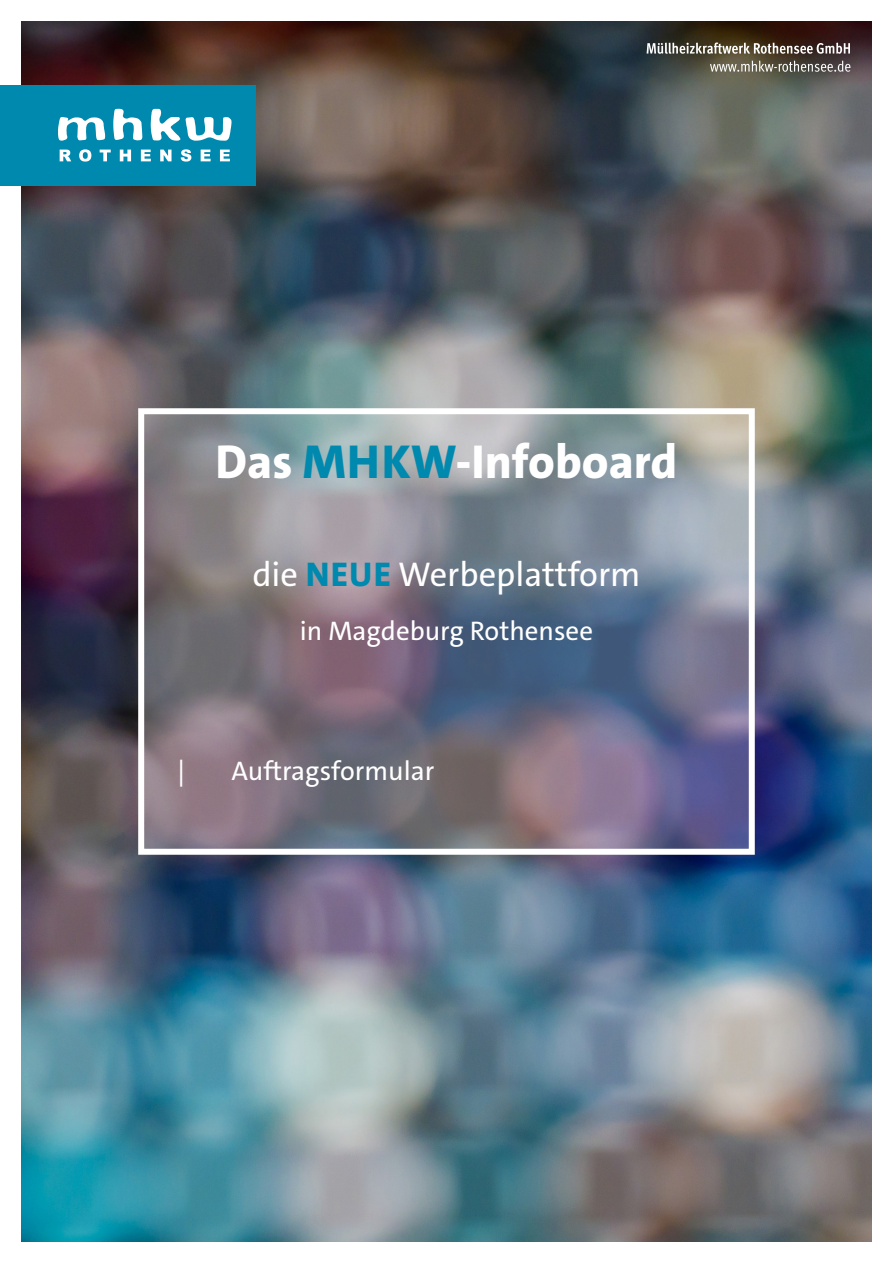
<style>
.page{position:relative;width:893px;height:1263px;background:#fff}
.page>*{position:absolute;margin:0;border:0;box-sizing:border-box;transform-origin:0 0}
.t1{font:800 48px "The Sans";color:#fff}
.t2{font:34.5px "The Sans";color:#fff}
.t3{font:27px "The Sans";color:#fff}
.s1{color:#0089ae}
.s2{font-weight:800;color:#0089ae}
</style>
<div class="page">
<img style="left:21px;top:21px;width:851px;height:1221px">
<svg style="left:145px;top:415px;width:603px;height:433px"></svg>
<div style="left:138px;top:408px;width:617px;height:447px;border:6px solid #fff"></div>
<div style="left:0;top:85px;width:255px;height:100px;background:#0089ae"></div>
<svg style="left:60px;top:150px;width:11px;height:11px"></svg>
<svg style="left:79px;top:149px;width:12px;height:13px"></svg>
<svg style="left:100px;top:150px;width:11px;height:11px"></svg>
<svg style="left:120px;top:150px;width:11px;height:11px"></svg>
<svg style="left:141px;top:150px;width:10px;height:11px"></svg>
<svg style="left:160px;top:150px;width:12px;height:11px"></svg>
<svg style="left:181px;top:149px;width:10px;height:13px"></svg>
<svg style="left:201px;top:150px;width:10px;height:11px"></svg>
<svg style="left:220px;top:150px;width:10px;height:11px"></svg>
<svg style="left:113px;top:109px;width:29px;height:32px"></svg>
<svg style="left:151px;top:109px;width:81px;height:32px"></svg>
<svg style="left:58px;top:117px;width:47px;height:24px"></svg>
<svg style="left:710px;top:61px;width:140px;height:11px"></svg>
<svg style="left:647px;top:43px;width:203px;height:11px"></svg>
<h1 class="t1" style="left:216px;top:431px;width:463px">Das <span class="s1">MHKW</span>-Infoboard</h1>
<p class="t2" style="left:252px;top:552px;width:390px">die <span class="s2">NEUE</span> Werbeplattform</p>
<p class="t3" style="left:300px;top:613px;width:295px">in Magdeburg Rothensee</p>
<p class="t3" style="left:178px;top:754px;width:9px">|</p>
<p class="t3" style="left:232px;top:754px;width:204px">Auftragsformular</p>
</div>
